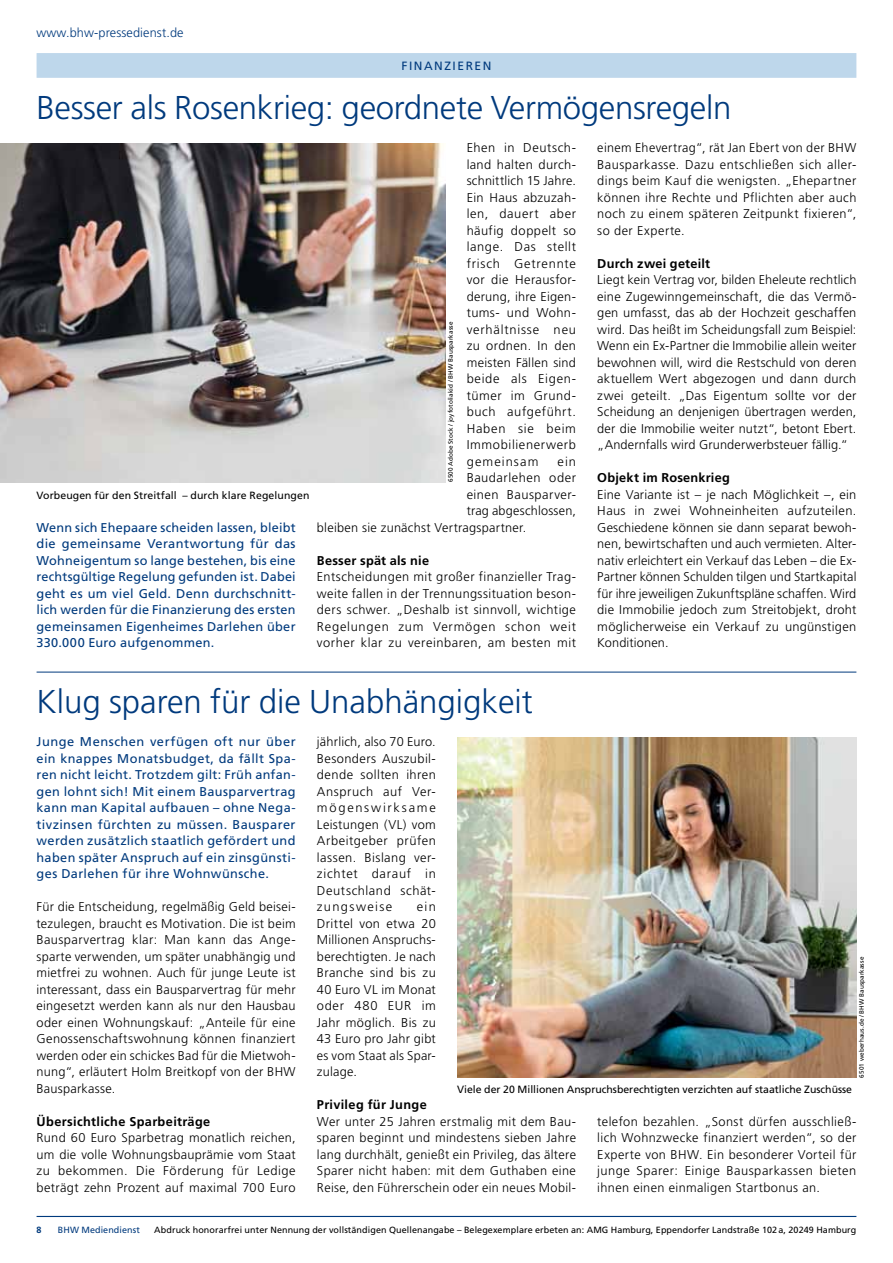
<style>
.page{position:relative;width:893px;height:1263px;background:#fff}
.page>*{position:absolute;margin:0;border:0;box-sizing:border-box;transform-origin:0 0}
.t1{font:300 33px "Frutiger LT Std";letter-spacing:-.01em;color:#003a7d}
.t2{font:300 12.75px/16.5px "Frutiger LT Std";letter-spacing:.03em;color:#000;text-align:justify}
.t3{font:12.75px/16.5px "Frutiger LT Std";letter-spacing:.025em;color:#003a7d;text-align:justify}
.t4{font:700 12.75px "Frutiger LT Std";letter-spacing:.02em;color:#000}
.t5{font:300 12.75px "Frutiger LT Std";letter-spacing:.01em;color:#003a7d}
.t6{font:12px "Frutiger LT Std";letter-spacing:.125em;color:#003a7d}
.t7{font:10.5px "Frutiger LT Std";color:#000}
.t8{font:9px "Frutiger LT Std";letter-spacing:.01em;color:#000}
.t9{font:9px "Frutiger LT Std";letter-spacing:.01em;color:#003a7d}
.t10{font:700 9px "Frutiger LT Std";color:#003a7d}
.t11{font:6.3px "Frutiger LT Std";letter-spacing:.01em;color:#000}
</style>
<div class="page">
<hr style="left:37px;top:1216px;width:819px;height:1px;background:#003a7d">
<hr style="left:37px;top:672px;width:819px;height:1px;background:#003a7d">
<div style="left:37px;top:53px;width:819px;height:25px;background:#bed7eb"></div>
<img style="left:0;top:144px;width:445px;height:338px">
<img style="left:457px;top:738px;width:399px;height:339px">
<p class="t5" style="left:37px;top:25px;width:149px">www.bhw-pressedienst.de</p>
<p class="t6" style="left:402px;top:58px;width:65px">FINANZIERE</p>
<p class="t6" style="left:483px;top:58px;width:10px">N</p>
<h1 class="t1" style="left:37px;top:89px;width:696px">Besser als Rosenkrieg: geordnete Vermögensregeln</h1>
<p class="t7" style="left:37px;top:489px;width:274px">Vorbeugen für den Streitfall – durch klare Regelungen</p>
<p class="t3" style="left:37px;top:519px;width:261px">Wenn sich Ehepaare scheiden lassen, bleibt die gemeinsame Verantwortung für das Wohneigentum so lange bestehen, bis eine rechtsgültige Regelung gefunden ist. Dabei geht es um viel Geld. Denn durchschnitt&shy;lich werden für die Finanzierung des ersten gemeinsamen Eigenheimes Darlehen über 330.000 Euro aufgenommen.</p>
<p class="t2" style="left:467px;top:140px;width:111px">Ehen in Deutsch&shy;land halten durch&shy;schnittlich 15 Jahre.<br>Ein Haus abzuzah&shy;len, dauert aber häufig doppelt so lange. Das stellt frisch Getrennte vor die Herausfor&shy;derung, ihre Eigen&shy;tums- und Wohn&shy;verhältnisse neu zu ordnen. In den meisten Fällen sind beide als Eigen&shy;tümer im Grund&shy;buch aufgeführt.<br>Haben sie beim Immobilienerwerb gemeinsam</p>
<p class="t11" style="left:447px;top:482px;width:161px;rotate:-90deg">6500 Adobe Stock / joyfotoliakid / BHW Bausparkasse</p>
<p class="t2" style="left:557px;top:453px;width:20px">ein</p>
<p class="t2" style="left:467px;top:470px;width:111px">Baudarlehen oder</p>
<p class="t2" style="left:467px;top:486px;width:111px">einen Bausparver-</p>
<p class="t2" style="left:467px;top:503px;width:111px">trag abgeschlossen,</p>
<p class="t2" style="left:317px;top:519px;width:211px">bleiben sie zunächst Vertragspartner.</p>
<p class="t4" style="left:317px;top:553px;width:114px">Besser spät als nie</p>
<p class="t2" style="left:317px;top:569px;width:261px">Entscheidungen mit großer finanzieller Trag&shy;weite fallen in der Trennungssituation beson&shy;ders schwer. „Deshalb ist sinnvoll, wichtige Regelungen zum Vermögen schon weit vorher klar zu vereinbaren, am besten mit</p>
<p class="t2" style="left:597px;top:140px;width:261px">einem Ehevertrag“, rät Jan Ebert von der BHW Bausparkasse. Dazu entschließen sich aller&shy;dings beim Kauf die wenigsten. „Ehepartner können ihre Rechte und Pflichten aber auch noch zu einem späteren Zeitpunkt fixieren“, so der Experte.</p>
<p class="t4" style="left:597px;top:256px;width:114px">Durch zwei geteilt</p>
<p class="t2" style="left:597px;top:272px;width:261px">Liegt kein Vertrag vor, bilden Eheleute rechtlich eine Zugewinngemeinschaft, die das Vermö&shy;gen umfasst, das ab der Hochzeit geschaffen wird. Das heißt im Scheidungsfall zum Beispiel:<br>Wenn ein Ex-Partner die Immobilie allein weiter bewohnen will, wird die Restschuld von deren aktuellem Wert abgezogen und dann durch zwei geteilt. „Das Eigentum sollte vor der Scheidung an denjenigen übertragen werden, der die Immobilie weiter nutzt“, betont Ebert. „Andernfalls wird Grunderwerbsteuer fällig.“</p>
<p class="t4" style="left:597px;top:470px;width:134px">Objekt im Rosenkrieg</p>
<p class="t2" style="left:597px;top:486px;width:261px">Eine Variante ist – je nach Möglichkeit –, ein Haus in zwei Wohneinheiten aufzuteilen.<br>Geschiedene können sie dann separat bewoh&shy;nen, bewirtschaften und auch vermieten. Alter&shy;nativ erleichtert ein Verkauf das Leben – die Ex-Partner können Schulden tilgen und Startkapital für ihre jeweiligen Zukunftspläne schaffen. Wird die Immobilie jedoch zum Streitobjekt, droht möglicherweise ein Verkauf zu ungünstigen Konditionen.</p>
<h1 class="t1" style="left:37px;top:683px;width:498px">Klug sparen für die Unabhängigkeit</h1>
<p class="t2" style="left:317px;top:734px;width:120px">jährlich, also 70 Euro.<br>Besonders Auszubil&shy;dende sollten ihren Anspruch auf Ver&shy;mögenswirksame Leistungen (VL) vom Arbeitgeber prüfen lassen. Bislang ver&shy;zichtet darauf in Deutschland schät&shy;zungsweise</p>
<p class="t3" style="left:37px;top:733px;width:261px">Junge Menschen verfügen oft nur über ein knappes Monatsbudget, da fällt Spa&shy;ren nicht leicht. Trotzdem gilt: Früh anfan&shy;gen lohnt sich! M it einem Bausparvertrag kann man Kapital aufbauen – ohne Nega&shy;tivzinsen fürchten zu müssen. Bausparer werden zusätzlich staatlich gefördert und haben später Anspruch auf ein zinsgünsti&shy;ges Darlehen für ihre Wohnwünsche.</p>
<p class="t2" style="left:37px;top:899px;width:261px">Für die Entscheidung, regelmäßig Geld beisei&shy;tezulegen, braucht es Motivation. Die ist beim Bausparvertrag klar: Man kann das Ange&shy;sparte verwenden, um später unabhängig und mietfrei zu wohnen. Auch für junge Leute ist interessant, dass ein Bausparvertrag für mehr eingesetzt werden kann als nur den Hausbau oder einen Wohnungskauf: „Anteile für eine Genossenschaftswohnung können finanziert werden oder ein schickes Bad für die Mietwoh&shy;nung“, erläutert Holm Breitkopf von der BHW Bausparkasse.</p>
<p class="t4" style="left:37px;top:1114px;width:175px">Übersichtliche Sparbeiträge</p>
<p class="t2" style="left:37px;top:1130px;width:261px">Rund 60 Euro Sparbetrag monatlich reichen, um die volle Wohnungsbauprämie vom Staat zu bekommen. Die Förderung für Ledige beträgt zehn Prozent auf maximal 700 Euro</p>
<p class="t2" style="left:317px;top:899px;width:120px;text-indent:100px">ein Drittel von etwa 20<br>Millionen Anspruchs&shy;berechtigten. Je nach Branche sind bis zu 40 Euro VL im Monat oder 480 EUR im Jahr möglich. Bis zu 43 Euro pro Jahr gibt es vom Staat als Spar&shy;zulage.</p>
<p class="t4" style="left:317px;top:1097px;width:111px">Privileg für Junge</p>
<p class="t2" style="left:317px;top:1113px;width:261px">Wer unter 25 Jahren erstmalig mit dem Bau&shy;sparen beginnt und mindestens sieben Jahre lang durchhält, genießt ein Privileg, das ältere Sparer nicht haben: mit dem Guthaben eine Reise, den Führerschein oder ein neues Mobil-</p>
<p class="t11" style="left:858px;top:1077px;width:122px;rotate:-90deg">6501 weberhaus.de / BHW Bausparkasse</p>
<p class="t7" style="left:457px;top:1083px;width:396px">Viele der 20 M illionen Anspruchsberechtigten verzichten auf staatliche Zuschüsse</p>
<p class="t2" style="left:597px;top:1113px;width:261px">telefon bezahlen. „Sonst dürfen ausschließ&shy;lich Wohnzwecke finanziert werden“, so der Experte von BHW. Ein besonderer Vorteil für junge Sparer: Einige Bausparkassen bieten ihnen einen einmaligen Startbonus an.</p>
<p class="t10" style="left:37px;top:1224px;width:7px">8</p>
<p class="t9" style="left:58px;top:1224px;width:84px">BHW Mediendienst</p>
<p class="t8" style="left:154px;top:1224px;width:704px">Abdruck honorarfrei unter Nennung der vollständigen Quellenangabe – Belegexemplare erbeten an: AMG Hamburg, Eppendorfer Landstraße 102 a, 20249 Hamburg</p>
</div>
